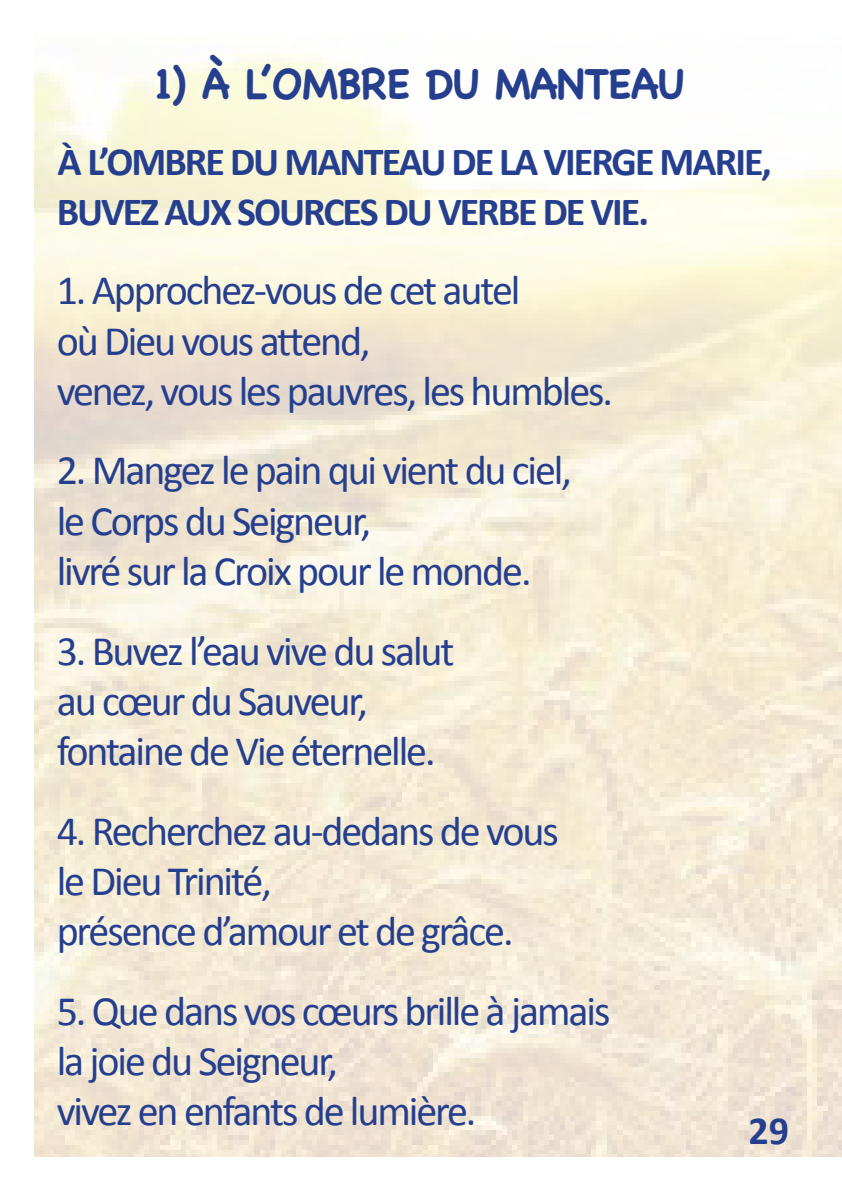
<style>
.page{position:relative;width:842px;height:1191px;background:#fff}
.page>*{position:absolute;margin:0;border:0;box-sizing:border-box;transform-origin:0 0}
.t1{font:42px/50.4px "Calibri";letter-spacing:-.05em;color:#253f8e}
.t2{font:700 42px "Chalkboard";letter-spacing:-.025em;color:#253f8e}
.t3{font:700 40px/50.4px "Calibri";letter-spacing:-.05em;color:#253f8e}
</style>
<div class="page">
<img style="left:34px;top:53px;width:808px;height:1104px">
<p class="t2" style="left:155px;top:60px;width:531px">1) À L’OMBRE DU MANTEAU</p>
<p class="t3" style="left:57px;top:137px;width:717px">À L’OMBRE DU MANTEAU DE LA VIERGE MARIE,<br>BUVEZ AUX SOURCES DU VERBE DE VIE.</p>
<p class="t1" style="left:57px;top:265px;width:558px">1. Approchez-vous de cet autel<br>où Dieu vous attend,<br>venez, vous les pauvres, les humbles.</p>
<p class="t1" style="left:57px;top:445px;width:517px">2. Mangez le pain qui vient du ciel, le Corps du Seigneur,<br>livré sur la Croix pour le monde.</p>
<p class="t1" style="left:57px;top:625px;width:399px">3. Buvez l’eau vive du salut au cœur du Sauveur, fontaine de Vie éternelle.</p>
<p class="t1" style="left:57px;top:805px;width:504px">4. Recherchez au-dedans de vous le Dieu Trinité,<br>présence d’amour et de grâce.</p>
<p class="t1" style="left:57px;top:985px;width:555px">5. Que dans vos cœurs brille à jamais la joie du Seigneur,<br>vivez en enfants de lumière.</p>
<p class="t3" style="left:748px;top:1105px;width:42px">29</p>
</div>
